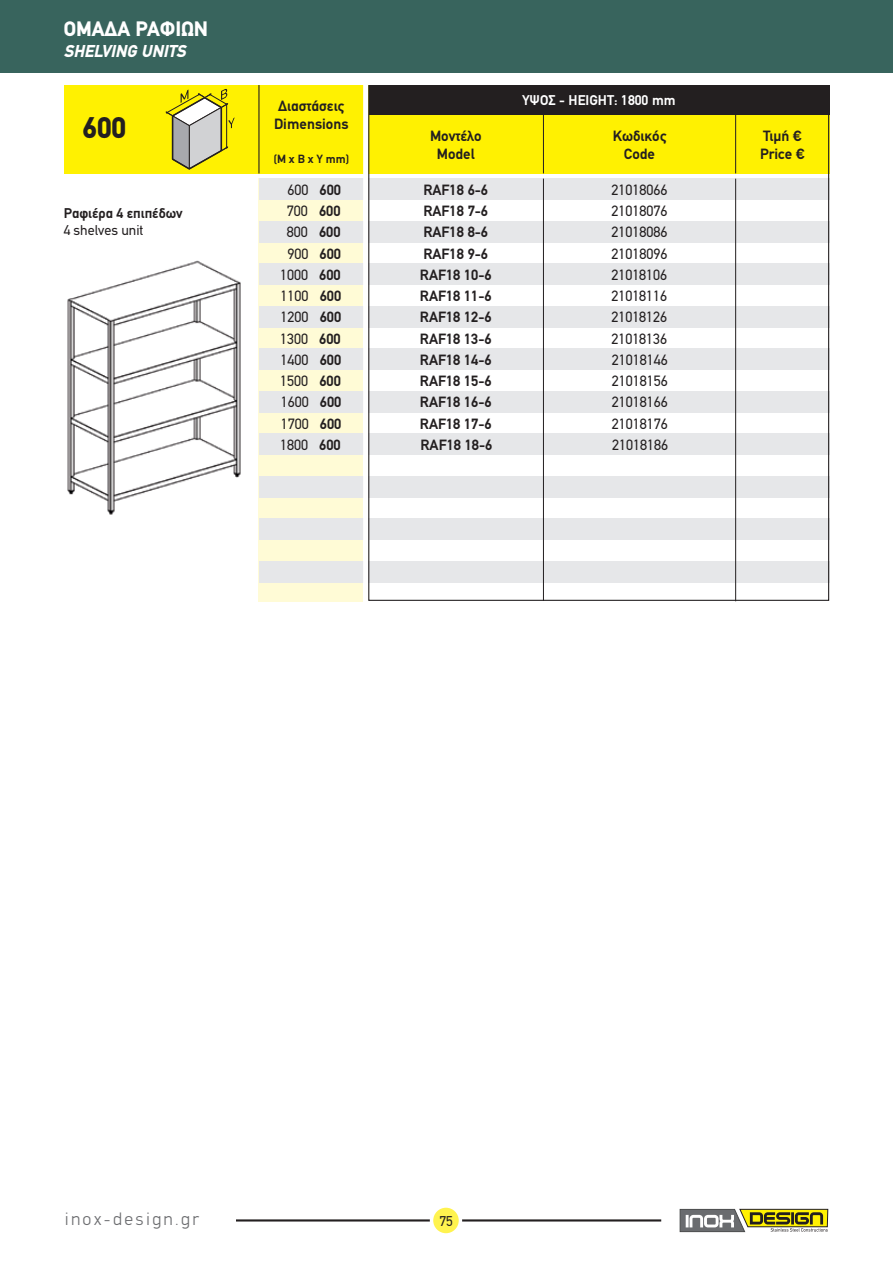
<style>
.page{position:relative;width:893px;height:1263px;background:#fff}
.page>*{position:absolute;margin:0;border:0;box-sizing:border-box;transform-origin:0 0}
.t1{font:900 30px "PF Din Text";color:#231f20}
.t2{font:900 21px "PF Din Text";color:#fff}
.t3{font:300 18px "PF Din Display";letter-spacing:.14em;color:#6c6d70}
.t4{font:italic 900 17.25px "PF Din Text";color:#fff}
.t5{font:15px "PF Din Text";color:#231f20}
.t6{font:700 15px "PF Din Text";color:#231f20}
.t7{font:700 14.25px "PF Din Text";color:#fff}
.t8{font:700 14.25px "PF Din Text";color:#231f20}
.t9{font:14.25px "PF Din Text";color:#231f20}
.t10{font:700 12px "PF Din Text";color:#231f20}
.s1{font-weight:700}
</style>
<div class="page">
<hr style="left:236px;top:1219px;width:425px;height:2px;background:#231f20">
<div style="left:431px;top:1206px;width:29px;height:29px;background:#fff34f;border-radius:50%"></div>
<div style="left:430px;top:1204px;width:32px;height:32px;border:3px solid #fff;border-radius:50%"></div>
<svg style="left:680px;top:1209px;width:148px;height:23px"></svg>
<div style="left:0;top:0;width:893px;height:72px;background:#38645d"></div>
<div style="left:64px;top:85px;width:195px;height:88px;background:#fff101"></div>
<div style="left:259px;top:179px;width:104px;height:423px;background:#fffbd6"></div>
<div style="left:259px;top:85px;width:570px;height:88px;background:#fff101"></div>
<hr style="left:543px;top:85px;width:1px;height:88px;background:#231f20">
<hr style="left:735px;top:85px;width:1px;height:88px;background:#231f20">
<div style="left:259px;top:179px;width:570px;height:21px;background:#e6e7e9"></div>
<div style="left:259px;top:221px;width:570px;height:21px;background:#e6e7e9"></div>
<div style="left:259px;top:264px;width:570px;height:21px;background:#e6e7e9"></div>
<div style="left:259px;top:306px;width:570px;height:21px;background:#e6e7e9"></div>
<div style="left:259px;top:349px;width:570px;height:21px;background:#e6e7e9"></div>
<div style="left:259px;top:391px;width:570px;height:21px;background:#e6e7e9"></div>
<div style="left:259px;top:434px;width:570px;height:21px;background:#e6e7e9"></div>
<div style="left:259px;top:476px;width:570px;height:21px;background:#e6e7e9"></div>
<div style="left:259px;top:519px;width:570px;height:21px;background:#e6e7e9"></div>
<div style="left:259px;top:561px;width:570px;height:22px;background:#e6e7e9"></div>
<div style="left:363px;top:82px;width:5px;height:522px;background:#fff"></div>
<hr style="left:543px;top:179px;width:1px;height:422px;background:#231f20">
<hr style="left:735px;top:179px;width:1px;height:422px;background:#231f20">
<hr style="left:258px;top:85px;width:1px;height:88px;background:#231f20">
<div style="left:369px;top:85px;width:460px;height:29px;background:#231f20"></div>
<svg style="left:165px;top:89px;width:70px;height:81px"></svg>
<img style="left:67px;top:260px;width:174px;height:255px">
<p class="t2" style="left:64px;top:16px;width:146px">ΟΜΑΔΑ ΡΑΦΙΩΝ</p>
<p class="t4" style="left:64px;top:40px;width:124px">SHELVING UNITS</p>
<p class="t1" style="left:82px;top:110px;width:45px">600</p>
<p class="t8" style="left:64px;top:205px;width:120px">Ραφιέρα 4 επιπέδων</p>
<p class="t9" style="left:64px;top:222px;width:81px">4 shelves unit</p>
<p class="t6" style="left:278px;top:97px;width:68px">Διαστάσεις</p>
<p class="t6" style="left:274px;top:115px;width:76px">Dimensions</p>
<p class="t10" style="left:274px;top:152px;width:77px">(M x B x Y mm)</p>
<p class="t5" style="left:287px;top:181px;width:55px">600 <span class="s1">600</span></p>
<p class="t5" style="left:287px;top:202px;width:55px">700 <span class="s1">600</span></p>
<p class="t5" style="left:287px;top:223px;width:55px">800 <span class="s1">600</span></p>
<p class="t5" style="left:287px;top:245px;width:55px">900 <span class="s1">600</span></p>
<p class="t5" style="left:280px;top:266px;width:62px">1000 <span class="s1">600</span></p>
<p class="t5" style="left:281px;top:287px;width:62px">1100 <span class="s1">600</span></p>
<p class="t5" style="left:281px;top:309px;width:62px">1200 <span class="s1">600</span></p>
<p class="t5" style="left:280px;top:330px;width:62px">1300 <span class="s1">600</span></p>
<p class="t5" style="left:281px;top:351px;width:62px">1400 <span class="s1">600</span></p>
<p class="t5" style="left:280px;top:372px;width:62px">1500 <span class="s1">600</span></p>
<p class="t5" style="left:281px;top:394px;width:62px">1600 <span class="s1">600</span></p>
<p class="t5" style="left:281px;top:415px;width:62px">1700 <span class="s1">600</span></p>
<p class="t5" style="left:280px;top:436px;width:62px">1800 <span class="s1">600</span></p>
<p class="t7" style="left:523px;top:92px;width:155px">ΥΨΟΣ - HEIGHT: 1800 mm</p>
<p class="t6" style="left:430px;top:127px;width:53px">Μοντέλο</p>
<p class="t6" style="left:437px;top:145px;width:39px">Model</p>
<p class="t6" style="left:613px;top:127px;width:55px">Κωδικός</p>
<p class="t6" style="left:624px;top:145px;width:32px">Code</p>
<p class="t6" style="left:424px;top:181px;width:66px">RAF18 6-6</p>
<p class="t5" style="left:612px;top:181px;width:57px">21018066</p>
<p class="t6" style="left:424px;top:202px;width:66px">RAF18 7-6</p>
<p class="t5" style="left:612px;top:202px;width:57px">21018076</p>
<p class="t6" style="left:424px;top:223px;width:66px">RAF18 8-6</p>
<p class="t5" style="left:612px;top:223px;width:57px">21018086</p>
<p class="t6" style="left:424px;top:245px;width:66px">RAF18 9-6</p>
<p class="t5" style="left:612px;top:245px;width:57px">21018096</p>
<p class="t6" style="left:420px;top:266px;width:73px">RAF18 10-6</p>
<p class="t5" style="left:611px;top:266px;width:57px">21018106</p>
<p class="t6" style="left:420px;top:287px;width:73px">RAF18 11-6</p>
<p class="t5" style="left:611px;top:287px;width:57px">21018116</p>
<p class="t6" style="left:420px;top:309px;width:73px">RAF18 12-6</p>
<p class="t5" style="left:611px;top:309px;width:57px">21018126</p>
<p class="t6" style="left:420px;top:330px;width:73px">RAF18 13-6</p>
<p class="t5" style="left:611px;top:330px;width:57px">21018136</p>
<p class="t6" style="left:420px;top:351px;width:73px">RAF18 14-6</p>
<p class="t5" style="left:612px;top:351px;width:57px">21018146</p>
<p class="t6" style="left:420px;top:372px;width:73px">RAF18 15-6</p>
<p class="t5" style="left:612px;top:372px;width:57px">21018156</p>
<p class="t6" style="left:420px;top:394px;width:73px">RAF18 16-6</p>
<p class="t5" style="left:612px;top:394px;width:57px">21018166</p>
<p class="t6" style="left:420px;top:415px;width:73px">RAF18 17-6</p>
<p class="t6" style="left:421px;top:436px;width:73px">RAF18 18-6</p>
<p class="t5" style="left:612px;top:415px;width:57px">21018176</p>
<p class="t5" style="left:612px;top:436px;width:57px">21018186</p>
<p class="t6" style="left:763px;top:127px;width:40px">Τιμή €</p>
<p class="t6" style="left:760px;top:145px;width:46px">Price €</p>
<p class="t3" style="left:65px;top:1208px;width:136px">inox-design.gr</p>
<p class="t9" style="left:439px;top:1212px;width:15px">75</p>
</div>
